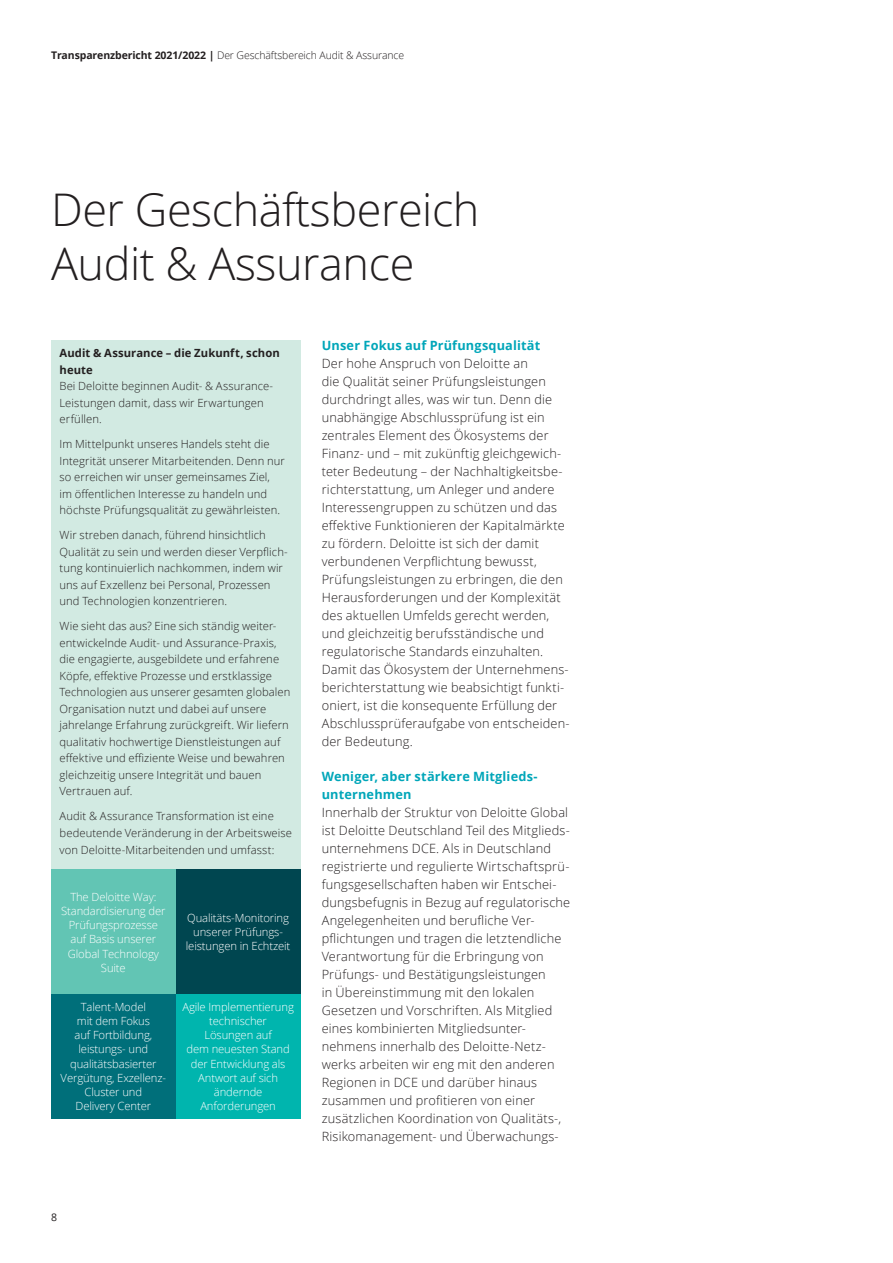
<style>
.page{position:relative;width:893px;height:1263px;background:#fff}
.page>*{position:absolute;margin:0;border:0;box-sizing:border-box;transform-origin:0 0}
.t1{font:300 45px/54px "Open Sans";letter-spacing:-.01em;color:#231f20}
.t2{font:300 12.75px/18px "Open Sans";letter-spacing:.01em;color:#231f20}
.t3{font:700 12.75px/18px "Open Sans";letter-spacing:.01em;color:#00a6b9}
.t4{font:300 11.25px/16.5px "Open Sans";letter-spacing:.005em;color:#231f20}
.t5{font:300 11.25px/14.2px "Open Sans";letter-spacing:-.01em;color:#fff;text-align:center}
.t6{font:700 11.25px/16.5px "Open Sans";letter-spacing:.005em;color:#231f20}
.t7{font:300 10.5px "Open Sans";letter-spacing:-.01em;color:#231f20}
.t8{font:10.5px "Open Sans";color:#231f20}
.s1{font-weight:700}
</style>
<div class="page">
<div style="left:51px;top:340px;width:249px;height:778px;background:#d2eae2"></div>
<div style="left:176px;top:994px;width:124px;height:124px;background:#00b5ae"></div>
<div style="left:51px;top:994px;width:125px;height:124px;background:#006f7a"></div>
<div style="left:51px;top:870px;width:125px;height:124px;background:#62c5b4"></div>
<div style="left:176px;top:870px;width:124px;height:124px;background:#004650"></div>
<p class="t7" style="left:51px;top:48px;width:355px"><span class="s1">Transparenzbericht 2021/2022 |</span> Der Geschäftsbereich Audit &amp; Assurance</p>
<h1 class="t1" style="left:51px;top:181px;width:430px">Der Geschäftsbereich<br>Audit &amp; Assurance</h1>
<p class="t6" style="left:60px;top:345px;width:222px">Audit &amp; Assurance – die Zukunft, schon heute</p>
<p class="t4" style="left:60px;top:378px;width:215px">Bei Deloitte beginnen Audit- &amp; Assurance-<br>Leistungen damit, dass wir Erwartungen erfüllen.</p>
<p class="t4" style="left:60px;top:436px;width:227px">Im Mittelpunkt unseres Handels steht die Integrität unserer Mitarbeitenden. Denn nur so erreichen wir unser gemeinsames Ziel, im öffentlichen Interesse zu handeln und höchste Prüfungsqualität zu gewährleisten.</p>
<p class="t4" style="left:60px;top:527px;width:230px">Wir streben danach, führend hinsichtlich Qualität zu sein und werden dieser Verpflich&shy;tung kontinuierlich nachkommen, indem wir uns auf Exzellenz bei Personal, Prozessen und Technologien konzentrieren.</p>
<p class="t4" style="left:60px;top:618px;width:232px">Wie sieht das aus? Eine sich ständig weiter&shy;entwickelnde Audit- und Assurance-Praxis, die engagierte, ausgebildete und erfahrene Köpfe, effektive Prozesse und erstklassige Technologien aus unserer gesamten globalen Organisation nutzt und dabei auf unsere jahrelange Erfahrung zurückgreift. Wir liefern qualitativ hochwertige Dienstleistungen auf effektive und effiziente Weise und bewahren gleichzeitig unsere Integrität und bauen Vertrauen auf.</p>
<p class="t4" style="left:60px;top:808px;width:234px">Audit &amp; Assurance Transformation ist eine bedeutende Veränderung in der Arbeitsweise von Deloitte-Mitarbeitenden und umfasst:</p>
<p class="t5" style="left:61px;top:889px;width:106px">The Deloitte Way:<br>Standardisierung der<br>Prüfungsprozesse auf Basis unserer<br>Global Technology<br>Suite</p>
<p class="t5" style="left:61px;top:999px;width:107px">Talent-Model<br>mit dem Fokus<br>auf Fortbildung, leistungs- und qualitätsbasierter<br>Vergütung, Exzellenz-<br>Cluster und<br>Delivery Center</p>
<p class="t5" style="left:186px;top:910px;width:106px">Qualitäts-Monitoring unserer Prüfungs&shy;leistungen in Echtzeit</p>
<p class="t5" style="left:182px;top:999px;width:113px">Agile Implementierung technischer<br>Lösungen auf<br>dem neuesten Stand der Entwicklung als<br>Antwort auf sich ändernde<br>Anforderungen</p>
<p class="t8" style="left:51px;top:1210px;width:8px">8</p>
<p class="t3" style="left:322px;top:336px;width:220px">Unser Fokus auf Prüfungsqualität</p>
<p class="t2" style="left:322px;top:354px;width:249px">Der hohe Anspruch von Deloitte an<br>die Qualität seiner Prüfungsleistungen durchdringt alles, was wir tun. Denn die unabhängige Abschlussprüfung ist ein zentrales Element des Ökosystems der Finanz- und – mit zukünftig gleichgewich&shy;teter Bedeutung – der Nachhaltigkeitsbe&shy;richterstattung, um Anleger und andere Interessengruppen zu schützen und das effektive Funktionieren der Kapitalmärkte zu fördern. Deloitte ist sich der damit verbundenen Verpflichtung bewusst, Prüfungsleistungen zu erbringen, die den Herausforderungen und der Komplexität des aktuellen Umfelds gerecht werden, und gleichzeitig berufsständische und regulatorische Standards einzuhalten.<br>Damit das Ökosystem der Unternehmens&shy;berichterstattung wie beabsichtigt funkti&shy;oniert, ist die konsequente Erfüllung der Abschlussprüferaufgabe von entscheiden&shy;der Bedeutung.</p>
<p class="t3" style="left:322px;top:767px;width:217px">Weniger, aber stärkere Mitglieds&shy;unternehmen</p>
<p class="t2" style="left:322px;top:803px;width:250px">Innerhalb der Struktur von Deloitte Global ist Deloitte Deutschland Teil des Mitglieds&shy;unternehmens DCE. Als in Deutschland registrierte und regulierte Wirtschaftsprü&shy;fungsgesellschaften haben wir Entschei&shy;dungsbefugnis in Bezug auf regulatorische Angelegenheiten und berufliche Ver&shy;pflichtungen und tragen die letztendliche Verantwortung für die Erbringung von Prüfungs- und Bestätigungsleistungen<br>in Übereinstimmung mit den lokalen Gesetzen und Vorschriften. Als Mitglied eines kombinierten Mitgliedsunter&shy;nehmens innerhalb des Deloitte-Netz&shy;werks arbeiten wir eng mit den anderen Regionen in DCE und darüber hinaus zusammen und profitieren von einer zusätzlichen Koordination von Qualitäts-, Risikomanagement- und Überwachungs-</p>
</div>
